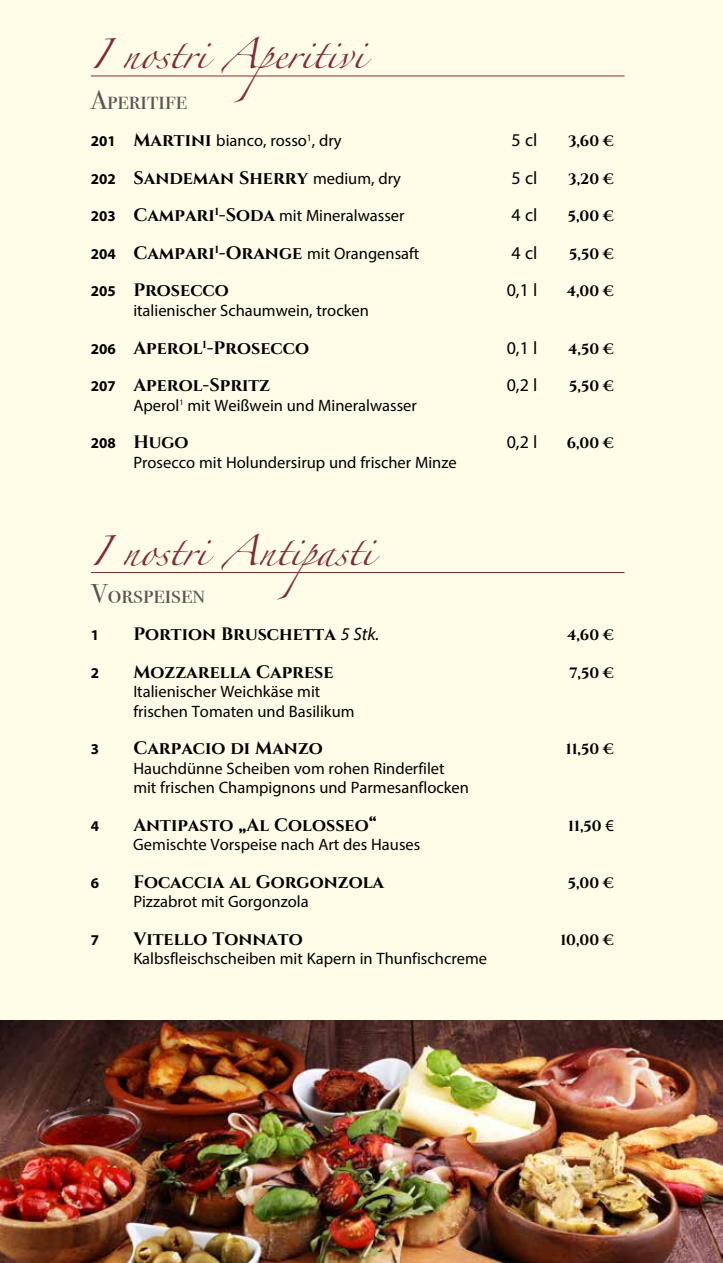
<style>
.page{position:relative;width:723px;height:1263px;background:#fffce7}
.page>*{position:absolute;margin:0;border:0;box-sizing:border-box;transform-origin:0 0}
.t1{font:27px "Zapfino";color:#822a3a}
.t2{font:27px "Bodoni Svty Two SCITCTT";color:#575756}
.t3{font:700 18px "Cinzel";color:#000}
.t4{font:18px "Myriad Pro";color:#000}
.t5{font:16.5px/19.5px "Myriad Pro";color:#000}
.t6{font:700 15px "Cinzel";color:#000}
.t7{font:700 15px "Myriad Pro";color:#000}
.s1{font-weight:700;font-size:15px}
.s2{font-family:"Cinzel";font-weight:700;font-size:18px}
.s3{font-family:"Myriad Pro";font-size:15px}
.s4{font-family:"Myriad Pro";font-weight:400;font-size:16.5px}
.s5{font-family:"Myriad Pro";font-weight:400;font-style:italic}
</style>
<div class="page">
<hr style="left:91px;top:76px;width:533px;height:1px;background:#822a3a">
<hr style="left:91px;top:572px;width:533px;height:1px;background:#822a3a">
<img style="left:0;top:1020px;width:723px;height:243px">
<h1 class="t1" style="left:91px;top:43px;width:275px">I nostri Aperitivi</h1>
<h1 class="t2" style="left:91px;top:84px;width:98px">Aperitife</h1>
<p class="t5" style="left:91px;top:131px;width:252px"><span class="s1">201</span> <span class="s2">Martini</span> bianco, rosso<sup>1</sup>, dry</p>
<p class="t4" style="left:512px;top:129px;width:27px">5 cl</p>
<p class="t6" style="left:568px;top:132px;width:47px">3,60 €</p>
<p class="t3" style="left:91px;top:167px;width:312px"><span class="s3">202</span> Sandeman Sherry <span class="s4">medium, dry</span></p>
<p class="t4" style="left:512px;top:167px;width:27px">5 cl</p>
<p class="t6" style="left:568px;top:170px;width:47px">3,20 €</p>
<p class="t5" style="left:91px;top:206px;width:315px"><span class="s1">203</span> <span class="s2">Campari</span><sup>1</sup><span class="s2">-Soda</span> mit Mineralwasser</p>
<p class="t4" style="left:512px;top:204px;width:27px">4 cl</p>
<p class="t6" style="left:568px;top:207px;width:48px">5,00 €</p>
<p class="t3" style="left:91px;top:242px;width:330px"><span class="s3">204</span> Campari<sup>1</sup>-Orange <span class="s4">mit Orangensaft</span></p>
<p class="t4" style="left:512px;top:242px;width:27px">4 cl</p>
<p class="t6" style="left:569px;top:245px;width:46px">5,50 €</p>
<p class="t3" style="left:91px;top:279px;width:140px"><span class="s3">205</span> Prosecco</p>
<p class="t4" style="left:507px;top:279px;width:32px">0,1 l</p>
<p class="t6" style="left:567px;top:282px;width:49px">4,00 €</p>
<p class="t5" style="left:133px;top:300px;width:237px">italienischer Schaumwein, trocken</p>
<p class="t3" style="left:91px;top:336px;width:220px"><span class="s3">206</span> Aperol<sup>1</sup>-Prosecco</p>
<p class="t4" style="left:507px;top:336px;width:32px">0,1 l</p>
<p class="t6" style="left:568px;top:339px;width:47px">4,50 €</p>
<p class="t3" style="left:91px;top:374px;width:181px"><span class="s3">207</span> Aperol-Spritz</p>
<p class="t4" style="left:507px;top:374px;width:32px">0,2 l</p>
<p class="t6" style="left:569px;top:377px;width:46px">5,50 €</p>
<p class="t5" style="left:133px;top:395px;width:285px">Aperol<sup>1</sup> mit Weißwein und Mineralwasser</p>
<p class="t3" style="left:91px;top:431px;width:99px"><span class="s3">208</span> Hugo</p>
<p class="t4" style="left:507px;top:431px;width:32px">0,2 l</p>
<p class="t6" style="left:567px;top:434px;width:49px">6,00 €</p>
<p class="t5" style="left:133px;top:452px;width:325px">Prosecco mit Holundersirup und frischer Minze</p>
<h1 class="t1" style="left:91px;top:540px;width:284px">I nostri Antipasti</h1>
<h1 class="t2" style="left:91px;top:577px;width:116px">Vorspeisen</h1>
<p class="t7" style="left:91px;top:625px;width:10px">1</p>
<p class="t3" style="left:133px;top:623px;width:248px">Portion Bruschetta <span class="s5">5 Stk.</span></p>
<p class="t6" style="left:567px;top:626px;width:48px">4,60 €</p>
<p class="t7" style="left:91px;top:663px;width:10px">2</p>
<p class="t3" style="left:133px;top:660px;width:202px">Mozzarella Caprese</p>
<p class="t6" style="left:569px;top:663px;width:46px">7,50 €</p>
<p class="t5" style="left:133px;top:681px;width:223px">Italienischer Weichkäse mit frischen Tomaten und Basilikum</p>
<p class="t7" style="left:91px;top:739px;width:10px">3</p>
<p class="t3" style="left:133px;top:737px;width:191px">Carpacio di Manzo</p>
<p class="t6" style="left:566px;top:740px;width:50px">11,50 €</p>
<p class="t5" style="left:133px;top:758px;width:337px">Hauchdünne Scheiben vom rohen Rinderfilet mit frischen Champignons und Parmesanflocken</p>
<p class="t7" style="left:91px;top:816px;width:10px">4</p>
<p class="t3" style="left:133px;top:813px;width:245px">Antipasto „Al Colosseo“</p>
<p class="t6" style="left:568px;top:816px;width:47px">11,50 <span class="s4">€</span></p>
<p class="t5" style="left:133px;top:834px;width:288px">Gemischte Vorspeise nach Art des Hauses</p>
<p class="t7" style="left:91px;top:873px;width:10px">6</p>
<p class="t3" style="left:133px;top:870px;width:252px">Focaccia al Gorgonzola</p>
<p class="t6" style="left:568px;top:873px;width:48px">5,00 €</p>
<p class="t5" style="left:133px;top:891px;width:177px">Pizzabrot mit Gorgonzola</p>
<p class="t7" style="left:91px;top:930px;width:10px">7</p>
<p class="t3" style="left:133px;top:927px;width:171px">Vitello Tonnato</p>
<p class="t6" style="left:560px;top:930px;width:55px">10,00 €</p>
<p class="t5" style="left:133px;top:948px;width:355px">Kalbsfleischscheiben mit Kapern in Thunfischcreme</p>
</div>
